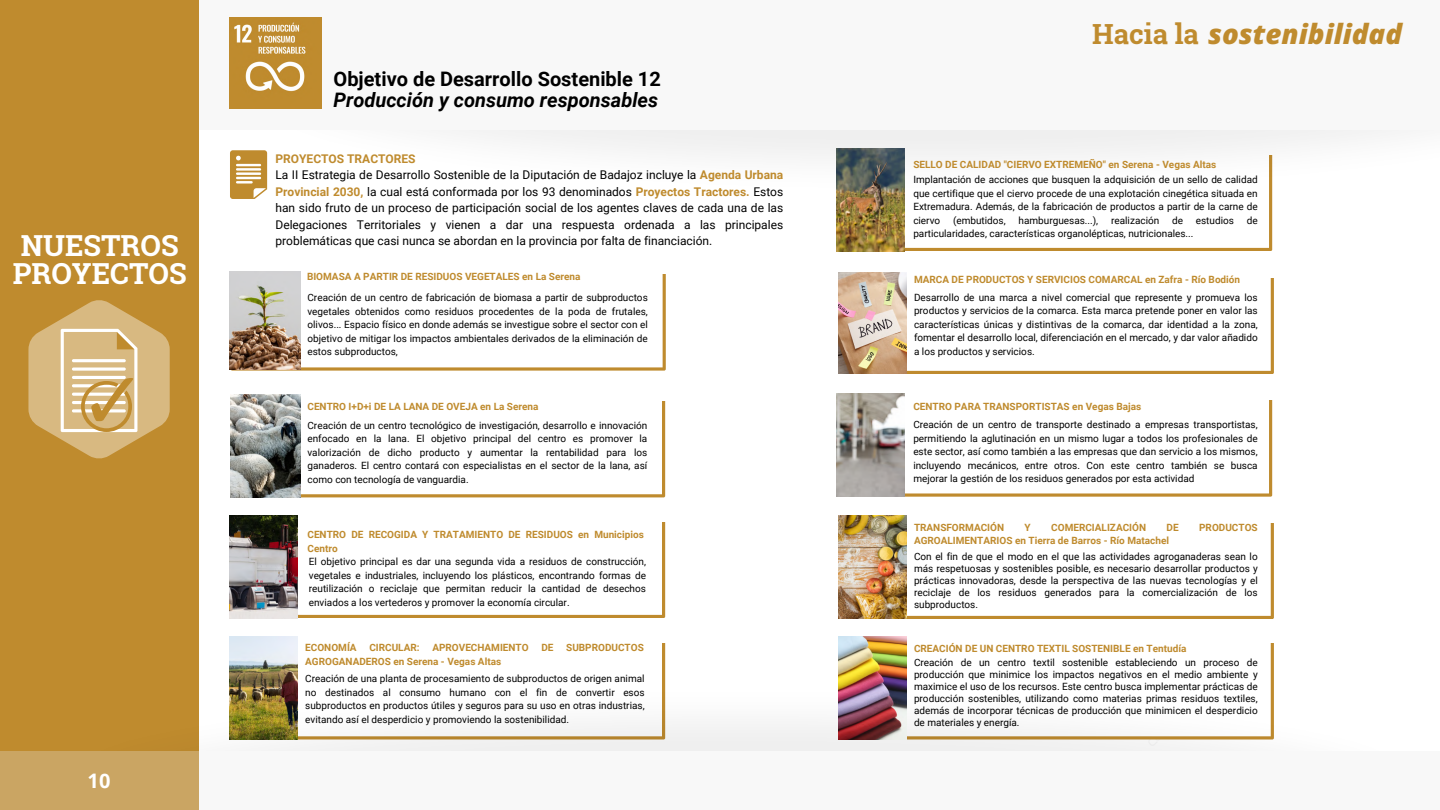
<style>
.page{position:relative;width:1440px;height:810px;background:#fff}
.page>*{position:absolute;margin:0;border:0;box-sizing:border-box;transform-origin:0 0}
.t1{font:700 29px/28.5px "Roboto Slab";color:#fff}
.t2{font:italic 800 27.7px "Open Sans";color:#bf8b2e}
.t3{font:700 20px/21.8px "Roboto";color:#000}
.t4{font:700 20px "Open Sans";color:#fff}
.t5{font:12px/16.5px "Roboto";color:#000}
.t6{font:10px/13.5px "Roboto";color:#000;text-align:justify}
.t7{font:700 10px/13.5px "Roboto";color:#bf8b2e}
.s1{font-style:italic}
.s2{font-weight:700;color:#bf8b2e}
.s3{font-family:"Roboto Slab";font-weight:700;font-style:normal}
</style>
<div class="page">
<img style="left:198px;top:129px;width:1201px;height:139px">
<div style="left:198px;top:0;width:1242px;height:129px;background:#f8f8f8"></div>
<div style="left:0;top:0;width:198px;height:810px;background:#bf8b2e"></div>
<img style="left:0;top:611px;width:1274px;height:141px">
<div style="left:0;top:752px;width:199px;height:58px;background:#caa563"></div>
<svg style="left:28px;top:300px;width:142px;height:159px"></svg>
<img style="left:230px;top:17px;width:91px;height:92px">
<svg style="left:231px;top:275px;width:435px;height:96px"></svg>
<svg style="left:230px;top:402px;width:435px;height:95px"></svg>
<svg style="left:230px;top:150px;width:37px;height:49px"></svg>
<svg style="left:297px;top:522px;width:368px;height:96px"></svg>
<svg style="left:906px;top:278px;width:368px;height:96px"></svg>
<svg style="left:839px;top:523px;width:435px;height:96px"></svg>
<svg style="left:904px;top:401px;width:368px;height:96px"></svg>
<img style="left:839px;top:272px;width:67px;height:102px">
<img style="left:837px;top:393px;width:67px;height:104px">
<img style="left:839px;top:516px;width:67px;height:102px">
<img style="left:839px;top:636px;width:67px;height:104px">
<img style="left:837px;top:149px;width:67px;height:103px">
<img style="left:230px;top:636px;width:67px;height:104px">
<img style="left:230px;top:516px;width:67px;height:102px">
<img style="left:231px;top:395px;width:69px;height:103px">
<img style="left:230px;top:272px;width:70px;height:97px">
<h1 class="t1" style="left:13px;top:230px;width:175px">NUESTROS<br>PROYECTOS</h1>
<p class="t4" style="left:88px;top:767px;width:24px">10</p>
<p class="t3" style="left:334px;top:68px;width:329px">Objetivo de Desarrollo Sostenible 12<br><span class="s1">Producción y consumo responsables</span></p>
<h2 class="t5" style="left:276px;top:150px;width:509px"><span class="s2">PROYECTOS TRACTORES<br></span>La II Estrategia de Desarrollo Sostenible de la Diputación de Badajoz incluye la <span class="s2">Agenda Urbana Provincial 2030,</span> la cual está conformada por los 93 denominados <span class="s2">Proyectos Tractores.</span> Estos han sido fruto de un proceso de participación social de los agentes claves de cada una de las Delegaciones Territoriales y vienen a dar una respuesta ordenada a las principales problemáticas que casi nunca se abordan en la provincia por falta de financiación.</h2>
<h3 class="t7" style="left:307px;top:270px;width:275px">BIOMASA A PARTIR DE RESIDUOS VEGETALES en La Serena</h3>
<p class="t6" style="left:307px;top:291px;width:342px">Creación de un centro de fabricación de biomasa a partir de subproductos vegetales obtenidos como residuos procedentes de la poda de frutales, olivos... Espacio físico en donde además se investigue sobre el sector con el objetivo de mitigar los impactos ambientales derivados de la eliminación de estos subproductos,</p>
<h4 class="t7" style="left:307px;top:400px;width:233px">CENTRO I+D+i DE LA LANA DE OVEJA en La Serena</h4>
<h2 class="t6" style="left:307px;top:418px;width:341px">Creación de un centro tecnológico de investigación, desarrollo e innovación enfocado en la lana. El objetivo principal del centro es promover la valorización de dicho producto y aumentar la rentabilidad para los ganaderos. El centro contará con especialistas en el sector de la lana, así como con tecnología de vanguardia.</h2>
<p class="t7" style="left:307px;top:528px;width:338px">CENTRO DE RECOGIDA Y TRATAMIENTO DE RESIDUOS en Municipios<br>Centro</p>
<p class="t6" style="left:309px;top:555px;width:339px">El objetivo principal es dar una segunda vida a residuos de construcción, vegetales e industriales, incluyendo los plásticos, encontrando formas de reutilización o reciclaje que permitan reducir la cantidad de desechos enviados a los vertederos y promover la economía circular.</p>
<p class="t7" style="left:305px;top:641px;width:53px">ECONOMÍA</p>
<p class="t7" style="left:369px;top:641px;width:52px">CIRCULAR:</p>
<p class="t7" style="left:432px;top:641px;width:98px">APROVECHAMIENTO</p>
<p class="t7" style="left:541px;top:641px;width:14px">DE</p>
<p class="t7" style="left:566px;top:641px;width:79px">SUBPRODUCTOS</p>
<p class="t7" style="left:305px;top:655px;width:197px">AGROGANADEROS en Serena - Vegas Altas</p>
<h5 class="t6" style="left:305px;top:672px;width:341px">Creación de una planta de procesamiento de subproductos de origen animal no destinados al consumo humano con el fin de convertir esos subproductos en productos útiles y seguros para su uso en otras industrias, evitando así el desperdicio y promoviendo la sostenibilidad.</h5>
<p class="t2" style="left:1092px;top:15px;width:311px"><span class="s3">Hacia la</span> sostenibilidad</p>
<p class="t7" style="left:913px;top:158px;width:304px">SELLO DE CALIDAD "CIERVO EXTREMEÑO" en Serena - Vegas Altas</p>
<p class="t6" style="left:913px;top:173px;width:346px">Implantación de acciones que busquen la adquisición de un sello de calidad que certifique que el ciervo procede de una explotación cinegética situada en Extremadura. Además, de la fabricación de productos a partir de la carne de ciervo</p>
<p class="t6" style="left:953px;top:214px;width:54px">(embutidos,</p>
<p class="t6" style="left:1019px;top:214px;width:81px">hamburguesas...),</p>
<p class="t6" style="left:1111px;top:214px;width:50px">realización</p>
<p class="t6" style="left:1172px;top:214px;width:12px">de</p>
<p class="t6" style="left:1196px;top:214px;width:40px">estudios</p>
<p class="t6" style="left:1247px;top:214px;width:12px">de</p>
<p class="t6" style="left:913px;top:227px;width:282px">particularidades, características organolépticas, nutricionales...</p>
<p class="t7" style="left:914px;top:272px;width:328px">MARCA DE PRODUCTOS Y SERVICIOS COMARCAL en Zafra - Río Bodión</p>
<h5 class="t6" style="left:914px;top:291px;width:345px">Desarrollo de una marca a nivel comercial que represente y promueva los productos y servicios de la comarca. Esta marca pretende poner en valor las características únicas y distintivas de la comarca, dar identidad a la zona, fomentar el desarrollo local, diferenciación en el mercado, y dar valor añadido a los productos y servicios.</h5>
<p class="t7" style="left:913px;top:400px;width:229px">CENTRO PARA TRANSPORTISTAS en Vegas Bajas</p>
<p class="t6" style="left:913px;top:418px;width:346px">Creación de un centro de transporte destinado a empresas transportistas, permitiendo la aglutinación en un mismo lugar a todos los profesionales de este sector, así como también a las empresas que dan servicio a los mismos, incluyendo mecánicos, entre otros. Con este centro también se busca mejorar la gestión de los residuos generados por esta actividad</p>
<h5 class="t7" style="left:914px;top:520px;width:92px">TRANSFORMACIÓN</h5>
<h5 class="t7" style="left:1025px;top:520px;width:8px">Y</h5>
<h5 class="t7" style="left:1051px;top:520px;width:96px">COMERCIALIZACIÓN</h5>
<h5 class="t7" style="left:1167px;top:520px;width:14px">DE</h5>
<h5 class="t7" style="left:1199px;top:520px;width:60px">PRODUCTOS</h5>
<h5 class="t7" style="left:914px;top:534px;width:257px">AGROALIMENTARIOS en Tierra de Barros - Río Matachel</h5>
<p class="t6" style="left:914px;top:551px;width:345px;line-height:12px">Con el fin de que el modo en el que las actividades agroganaderas sean lo más respetuosas y sostenibles posible, es necesario desarrollar productos y prácticas innovadoras, desde la perspectiva de las nuevas tecnologías y el reciclaje de los residuos generados para la comercialización de los subproductos.</p>
<p class="t7" style="left:914px;top:641px;width:274px">CREACIÓN DE UN CENTRO TEXTIL SOSTENIBLE en Tentudía</p>
<p class="t6" style="left:914px;top:657px;width:345px;line-height:12px">Creación de un centro textil sostenible estableciendo un proceso de producción que minimice los impactos negativos en el medio ambiente y maximice el uso de los recursos. Este centro busca implementar prácticas de producción sostenibles, utilizando como materias primas residuos textiles, además de incorporar técnicas de producción que minimicen el desperdicio de materiales y energía.</p>
</div>
